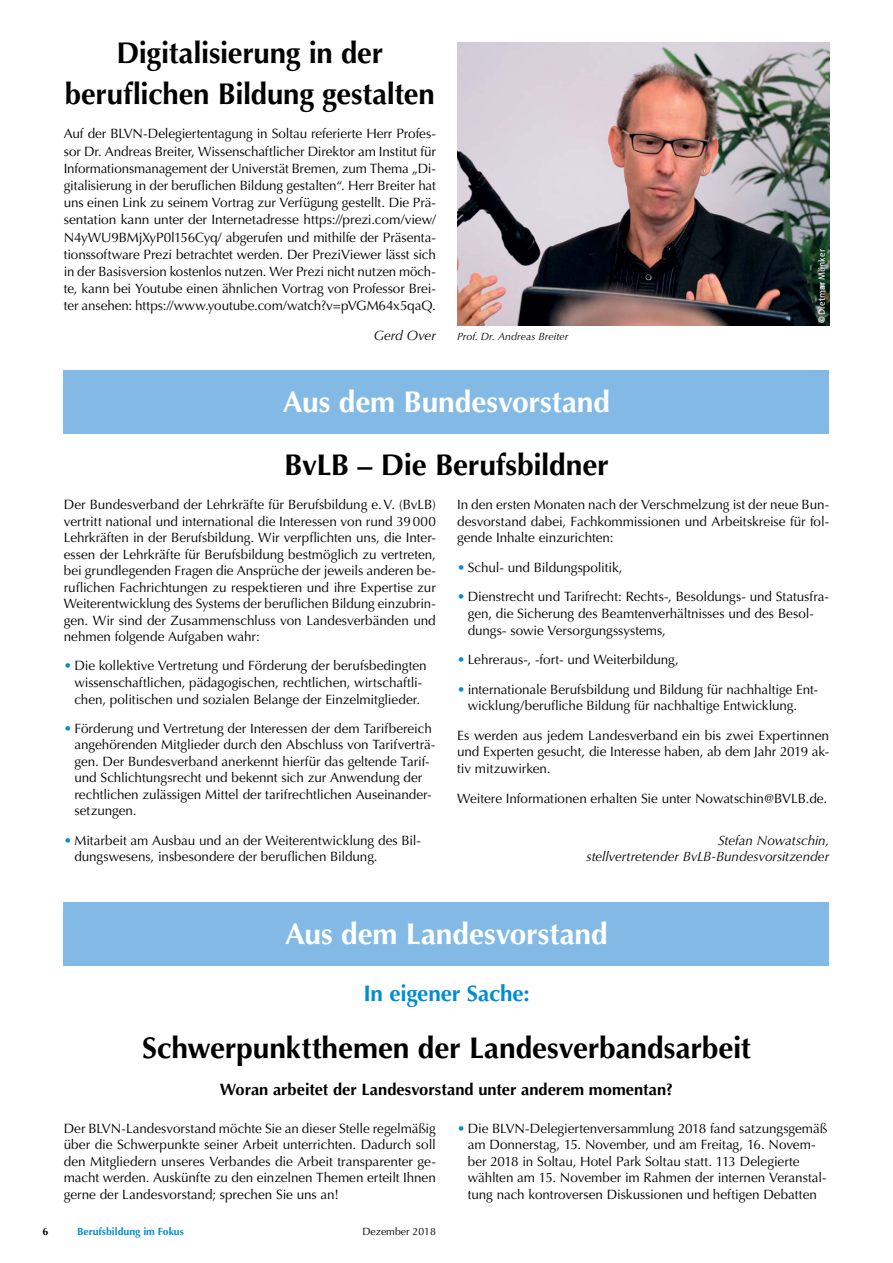
<style>
.page{position:relative;width:893px;height:1263px;background:#fff}
.page>*{position:absolute;margin:0;border:0;box-sizing:border-box;transform-origin:0 0}
.t1{font:700 30px/41.2px "Optima LT Std";letter-spacing:-.01em;color:#000;text-align:center}
.t2{font:700 30px "Optima LT Std";letter-spacing:-.005em;color:#fff}
.t3{font:700 22.5px "Optima LT Std";letter-spacing:-.01em;color:#008dd1}
.t4{font:700 16.5px "Optima LT Std";color:#000}
.t5{font:13.5px/16.5px "Optima LT Std";letter-spacing:-.005em;color:#000;text-align:justify}
.t6{font:italic 13.5px/16.6px "Optima LT Std";letter-spacing:-.005em;color:#000;text-align:right}
.t7{font:italic 10.5px "Optima LT Std";letter-spacing:.005em;color:#000}
.t8{font:700 10.5px "Optima LT Std";color:#008dd1}
.t9{font:10.5px "Optima LT Std";color:#000}
.t10{font:700 10.5px "Optima LT Std";color:#000}
.t11{font:9px "The Sans Os F";letter-spacing:.01em;color:#fff}
.s1{color:#008dd1}
</style>
<div class="page">
<div style="left:64px;top:370px;width:765px;height:64px;background:#83bae5"></div>
<div style="left:64px;top:902px;width:765px;height:64px;background:#83bae5"></div>
<img style="left:457px;top:43px;width:372px;height:283px">
<h1 class="t1" style="left:65px;top:33px;width:371px">Digitalisierung in der beruflichen Bildung gestalten</h1>
<p class="t5" style="left:64px;top:125px;width:374px;line-height:17.2px">Auf der BLVN-Delegiertentagung in Soltau referierte Herr Profes&shy;sor Dr. Andreas Breiter, Wissenschaftlicher Direktor am Institut für Informationsmanagement der Universtät Bremen, zum Thema „Di&shy;gitalisierung in der beruflichen Bildung gestalten“. Herr Breiter hat uns einen Link zu seinem Vortrag zur Verfügung gestellt. Die Prä&shy;sentation kann unter der Internetadresse https://prezi.com/view/ N4yWU9BMjXyP0l156Cyq/ abgerufen und mithilfe der Präsenta&shy;tionssoftware Prezi betrachtet werden. Der PreziViewer lässt sich in der Basisversion kostenlos nutzen. Wer Prezi nicht nutzen möch&shy;te, kann bei Youtube einen ähnlichen Vortrag von Professor Brei&shy;ter ansehen: https://www.youtube.com/watch?v=pVGM64x5qaQ.</p>
<p class="t6" style="left:374px;top:327px;width:64px">Gerd Over</p>
<p class="t7" style="left:457px;top:330px;width:113px">Prof. Dr. Andreas Breiter</p>
<h1 class="t2" style="left:283px;top:384px;width:329px">Aus dem Bundesvorstand</h1>
<p class="t11" style="left:816px;top:323px;width:76px;rotate:-90deg">© Dietmar Münker</p>
<h1 class="t1" style="left:284px;top:445px;width:326px">BvLB – Die Berufsbildner</h1>
<p class="t5" style="left:64px;top:496px;width:374px">Der Bundesverband der Lehrkräfte für Berufsbildung e.V. (BvLB) vertritt national und international die Interessen von rund 39000<br>Lehrkräften in der Berufsbildung. Wir verpflichten uns, die Inter&shy;essen der Lehrkräfte für Berufsbildung bestmöglich zu vertreten, bei grundlegenden Fragen die Ansprüche der jeweils anderen be&shy;ruflichen Fachrichtungen zu respektieren und ihre Expertise zur Weiterentwicklung des Systems der beruflichen Bildung einzubrin&shy;gen. Wir sind der Zusammenschluss von Landesverbänden und nehmen folgende Aufgaben wahr:</p>
<p class="t5" style="left:64px;top:658px;width:364px;text-align:center"><span class="s1">•</span> Die kollektive Vertretung und Förderung der berufsbedingten wissenschaftlichen, pädagogischen, rechtlichen, wirtschaftli&shy;chen, politischen und sozialen Belange der Einzelmitglieder.</p>
<p class="t5" style="left:74px;top:720px;width:363px;text-align:left;text-indent:-11px"><span class="s1">•</span> Förderung und Vertretung der Interessen der dem Tarifbereich angehörenden Mitglieder durch den Abschluss von Tarifverträ&shy;gen. Der Bundesverband anerkennt hierfür das geltende Tarif&shy;und Schlichtungsrecht und bekennt sich zur Anwendung der rechtlichen zulässigen Mittel der tarifrechtlichen Auseinander&shy;setzungen.</p>
<p class="t5" style="left:74px;top:832px;width:348px;text-indent:-11px"><span class="s1">•</span> Mitarbeit am Ausbau und an der Weiterentwicklung des Bil&shy;dungswesens, insbesondere der beruflichen Bildung.</p>
<p class="t5" style="left:457px;top:496px;width:374px">In den ersten Monaten nach der Verschmelzung ist der neue Bun&shy;desvorstand dabei, Fachkommissionen und Arbeitskreise für fol&shy;gende Inhalte einzurichten:</p>
<p class="t5" style="left:457px;top:559px;width:167px"><span class="s1">•</span> Schul- und Bildungspolitik,</p>
<p class="t5" style="left:468px;top:589px;width:363px;text-align:left;text-indent:-11px"><span class="s1">•</span> Dienstrecht und Tarifrecht: Rechts-, Besoldungs- und Statusfra&shy;gen, die Sicherung des Beamtenverhältnisses und des Besol&shy;dungs- sowie Versorgungssystems,</p>
<p class="t5" style="left:457px;top:651px;width:223px"><span class="s1">•</span> Lehreraus-, -fort- und Weiterbildung,</p>
<p class="t5" style="left:468px;top:681px;width:352px;text-indent:-11px"><span class="s1">•</span> internationale Berufsbildung und Bildung für nachhaltige Ent&shy;wicklung/berufliche Bildung für nachhaltige Entwicklung.</p>
<p class="t5" style="left:457px;top:727px;width:374px">Es werden aus jedem Landesverband ein bis zwei Expertinnen und Experten gesucht, die Interesse haben, ab dem Jahr 2019 ak&shy;tiv mitzuwirken.</p>
<p class="t5" style="left:457px;top:790px;width:372px">Weitere Informationen erhalten Sie unter Nowatschin@BVLB.de.</p>
<p class="t6" style="left:586px;top:832px;width:244px">Stefan Nowatschin,<br>stellvertretender BvLB-Bundesvorsitzender</p>
<h1 class="t2" style="left:285px;top:917px;width:324px">Aus dem Landesvorstand</h1>
<h2 class="t3" style="left:363px;top:980px;width:168px">In eigener Sache:</h2>
<h1 class="t1" style="left:142px;top:1028px;width:610px">Schwerpunktthemen der Landesverbandsarbeit</h1>
<p class="t4" style="left:220px;top:1080px;width:455px">Woran arbeitet der Landesvorstand unter anderem momentan?</p>
<p class="t5" style="left:64px;top:1120px;width:374px">Der BLVN-Landesvorstand möchte Sie an dieser Stelle regelmäßig über die Schwerpunkte seiner Arbeit unterrichten. Dadurch soll den Mitgliedern unseres Verbandes die Arbeit transparenter ge&shy;macht werden. Auskünfte zu den einzelnen Themen erteilt Ihnen gerne der Landesvorstand; sprechen Sie uns an!</p>
<p class="t5" style="left:468px;top:1120px;width:361px;text-align:left;text-indent:-11px"><span class="s1">•</span> Die BLVN-Delegiertenversammlung 2018 fand satzungsgemäß am Donnerstag, 15. November, und am Freitag, 16. Novem&shy;ber 2018 in Soltau, Hotel Park Soltau statt. 113 Delegierte wählten am 15. November im Rahmen der internen Veranstal&shy;tung nach kontroversen Diskussionen und heftigen Debatten</p>
<p class="t10" style="left:43px;top:1225px;width:7px">6</p>
<p class="t8" style="left:77px;top:1225px;width:108px">Berufsbildung im Fokus</p>
<p class="t9" style="left:362px;top:1225px;width:75px">Dezember 2018</p>
</div>
